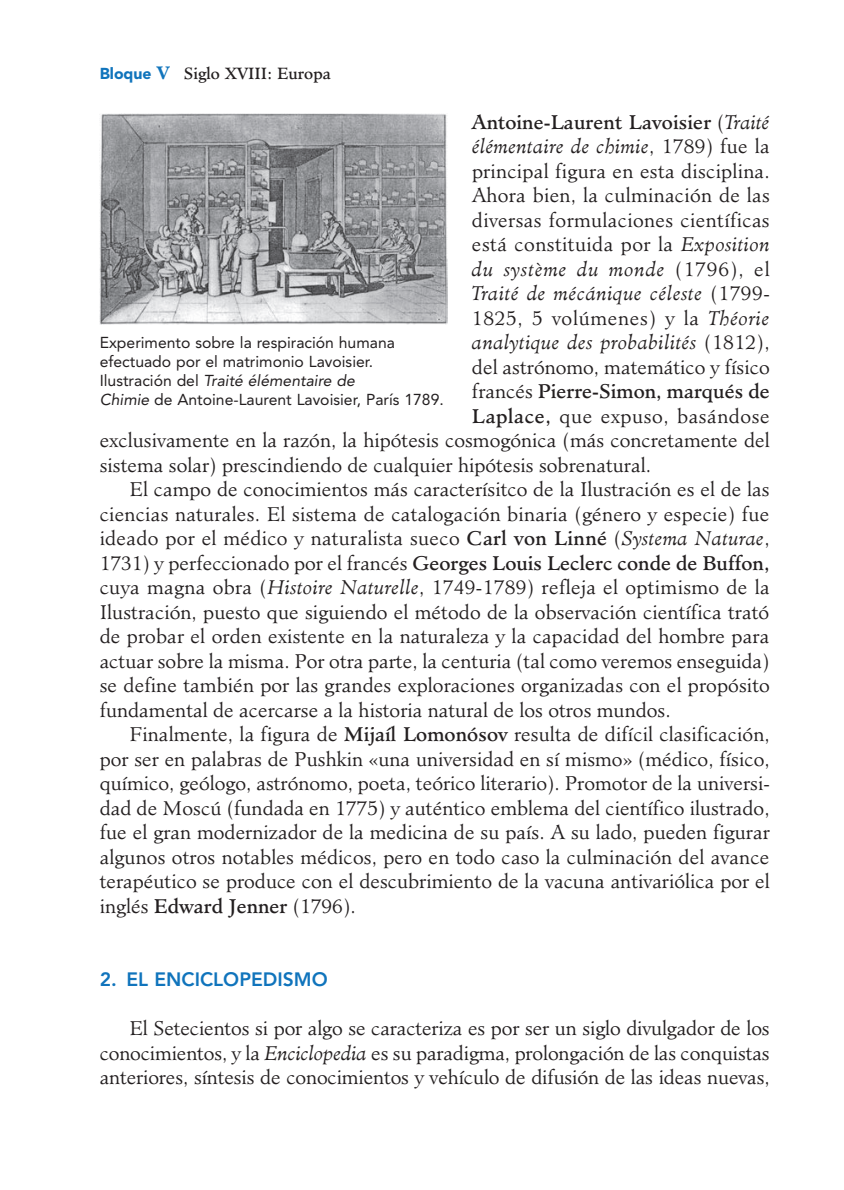
<style>
.page{position:relative;width:844px;height:1190px;background:#fff}
.page>*{position:absolute;margin:0;border:0;box-sizing:border-box;transform-origin:0 0}
.t1{font:300 19.25px/24.5px "Minister Std";color:#231f20;text-align:justify}
.t2{font:19.25px "Minister Std";color:#231f20}
.t3{font:italic 300 19.25px "Minister Std";letter-spacing:.02em;color:#231f20}
.t4{font:300 19.25px "Minister Std";letter-spacing:.02em;color:#231f20}
.t5{font:300 19.25px "Minister Std";letter-spacing:.025em;color:#231f20}
.t6{font:300 19.25px "Minister Std";letter-spacing:.035em;color:#231f20}
.t7{font:italic 300 19.25px "Minister Std";letter-spacing:.045em;color:#231f20}
.t8{font:800 19.25px "Avenir LT Std";color:#1074bc}
.t9{font:15.75px/19.2px "Avenir LT Std";color:#231f20}
.t10{font:15.75px "Minister Std";color:#231f20}
.s1{font-family:"Avenir LT Std";font-weight:900;color:#1074bc}
.s2{font-weight:700;font-size:17.5px;color:#1074bc}
.s3{font-weight:300}
.s4{font-weight:300;font-style:italic}
.s5{font-style:normal}
.s6{font-style:italic}
.s7{font-weight:400}
</style>
<div class="page">
<img style="left:100px;top:113px;width:347px;height:212px">
<p class="t10" style="left:100px;top:64px;width:233px"><span class="s1">Bloque</span> <span class="s2">V</span> Siglo XVIII: Europa</p>
<p class="t2" style="left:472px;top:111px;width:299px">Antoine-Laurent Lavoisier <span class="s3">(</span><span class="s4">Traité</span></p>
<p class="t3" style="left:472px;top:135px;width:299px">élémentaire de chimie<span class="s5">, 1789) fue la</span></p>
<p class="t1" style="left:472px;top:159px;width:299px">principal figura en esta disciplina.</p>
<p class="t1" style="left:472px;top:183px;width:299px">Ahora bien, la culminación de las</p>
<p class="t1" style="left:472px;top:208px;width:299px">diversas formulacio nes científi cas</p>
<p class="t4" style="left:472px;top:233px;width:299px">está constituida por la <span class="s6">Exposition</span></p>
<p class="t7" style="left:472px;top:258px;width:299px">du système du monde <span class="s5">(1796), el</span></p>
<p class="t3" style="left:472px;top:282px;width:299px">Traité de mécánique céleste <span class="s5">(1799-</span></p>
<p class="t6" style="left:472px;top:307px;width:299px">1825, 5 volúmenes) y la <span class="s6">Théorie</span></p>
<p class="t3" style="left:472px;top:331px;width:299px">analytique des probabilités <span class="s5">(1812),</span></p>
<p class="t1" style="left:472px;top:355px;width:299px">del astróno mo, matemático y físico</p>
<p class="t2" style="left:472px;top:380px;width:299px"><span class="s3">francés</span> Pierre-Simon, marqués de</p>
<p class="t5" style="left:472px;top:405px;width:299px"><span class="s7">Laplace,</span> que expuso, basándose</p>
<p class="t1" style="left:100px;top:428px;width:671px">exclusivamente en la razón, la hipótesis cosmogónica (más concreta mente del</p>
<p class="t1" style="left:100px;top:453px;width:553px">sistema solar) prescindiendo de cualquier hipótesis sobrenatural.</p>
<p class="t1" style="left:129px;top:477px;width:641px">El campo de conocimientos más caracterísitco de la Ilustración es el de las</p>
<p class="t1" style="left:100px;top:502px;width:671px">ciencias naturales. El sistema de catalogación binaria (género y especie) fue</p>
<p class="t1" style="left:100px;top:526px;width:671px">ideado por el médico y naturalista sueco <span class="s7">Carl von Linné</span> (<span class="s6">Systema Naturae</span>,</p>
<p class="t2" style="left:100px;top:552px;width:671px"><span class="s3">1731) y perfeccionado por el francés</span> Georges Louis Leclerc conde de Buffon,</p>
<p class="t1" style="left:100px;top:575px;width:671px">cuya magna obra (<span class="s6">Histoire Naturelle</span>, 1749-1789) refleja el optimismo de la</p>
<p class="t1" style="left:100px;top:600px;width:671px">Ilustración, puesto que siguiendo el método de la observación científica trató</p>
<p class="t1" style="left:100px;top:624px;width:671px">de probar el orden existente en la naturaleza y la capacidad del hombre para</p>
<p class="t1" style="left:100px;top:649px;width:671px">actuar sobre la misma. Por otra parte, la centuria (tal como veremos enseguida)</p>
<p class="t1" style="left:100px;top:673px;width:671px">se define también por las grandes exploraciones organizadas con el propósito</p>
<p class="t1" style="left:100px;top:698px;width:572px">fundamental de acercarse a la historia natural de los otros mundos.</p>
<p class="t1" style="left:129px;top:722px;width:642px">Finalmente, la figura de <span class="s7">Mijaíl Lomonósov</span> resulta de difícil clasificación,</p>
<p class="t1" style="left:100px;top:747px;width:671px">por ser en palabras de Pushkin «una universidad en sí mismo» (médico, físico,</p>
<p class="t1" style="left:100px;top:771px;width:671px">químico, geólogo, astrónomo, poeta, teórico literario). Promotor de la universi-</p>
<p class="t1" style="left:100px;top:796px;width:671px">dad de Moscú (fundada en 1775) y auténtico emblema del científico ilustrado,</p>
<p class="t1" style="left:100px;top:820px;width:671px">fue el gran modernizador de la medicina de su país. A su lado, pueden figurar</p>
<p class="t1" style="left:100px;top:845px;width:671px">algunos otros notables médicos, pero en todo caso la culminación del avance</p>
<p class="t1" style="left:100px;top:869px;width:671px">terapéutico se produce con el descubrimiento de la vacuna antiva rió lica por el</p>
<p class="t1" style="left:100px;top:894px;width:258px">inglés <span class="s7">Edward Jenner</span> (1796).</p>
<p class="t9" style="left:100px;top:333px;width:345px">Experimento sobre la respiración humana efectuado por el matrimonio Lavoisier.<br>Ilustración del <span class="s6">Traité élémentaire de<br>Chimie</span> de Antoine-Laurent Lavoisier, París 1789.</p>
<p class="t8" style="left:100px;top:968px;width:229px">2. EL ENCICLOPEDISMO</p>
<p class="t1" style="left:100px;top:1016px;width:671px;text-indent:30px">El Setecientos si por algo se caracteriza es por ser un siglo divulgador de los conocimientos, y la <span class="s6">Enciclopedia</span> es su paradigma, pro longación de las conquistas anteriores, síntesis de conocimientos y vehículo de difusión de las ideas nuevas,</p>
</div>
